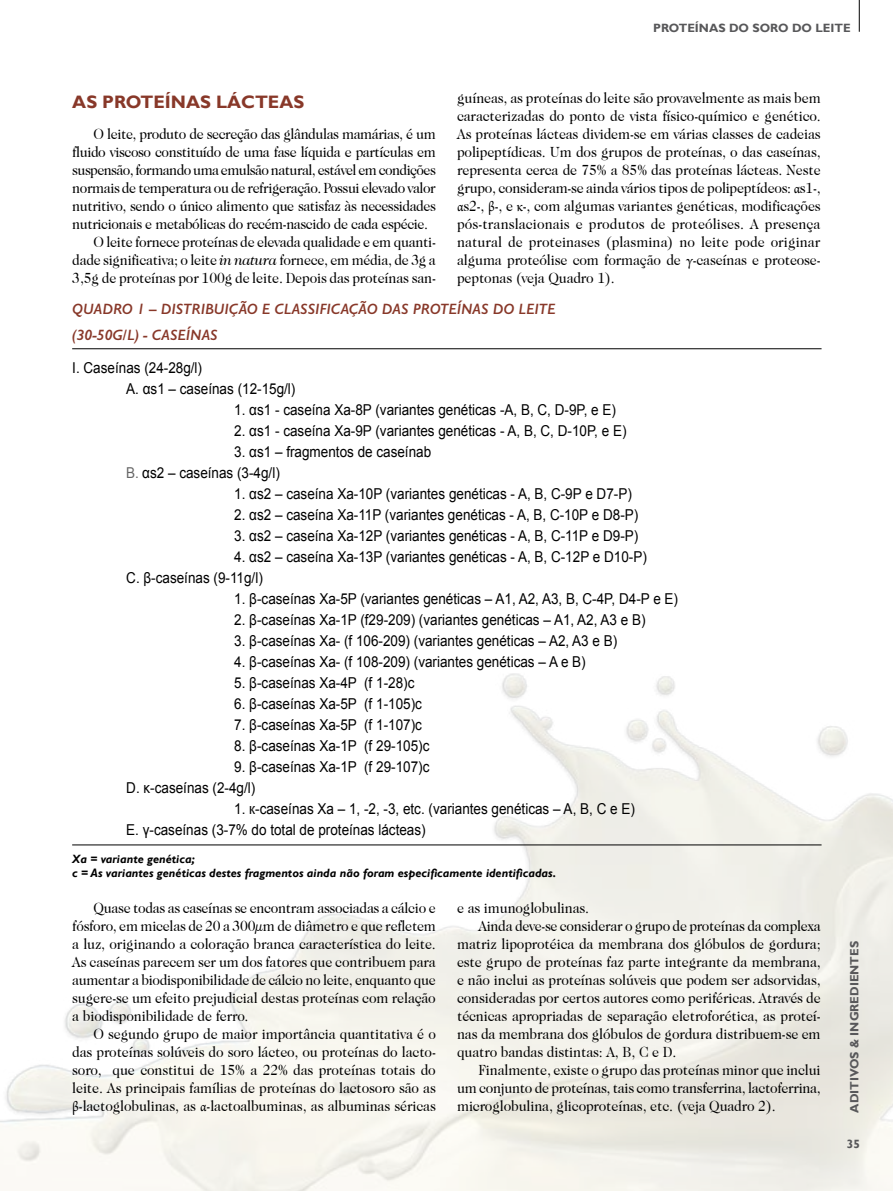
<style>
.page{position:relative;width:893px;height:1191px;background:#fff}
.page>*{position:absolute;margin:0;border:0;box-sizing:border-box;transform-origin:0 0}
.capitulos{font:700 18px "Gill Sans";color:#883829}
.texto{font:15px/18px "Caslon 224 IT Cby BT";letter-spacing:-.01em;color:#000;text-align:justify;scale:.93 1}
.texto_tabela{font:15px "Arial";color:#000;scale:.9 1}
.capitulos-2{font:italic 600 15px "Gill Sans";color:#883829}
.legenda{font:italic 700 12px "Gill Sans";color:#000}
.t1{font:700 12px "Gill Sans";color:#58585a}
.s1{font-family:"Arno Pro"}
.s2{font-family:"ITC Caslon 224";font-style:italic}
.s3{color:#666}
</style>
<div class="page">
<hr style="left:73px;top:348px;width:748px;height:1px;background:#000">
<hr style="left:73px;top:844px;width:748px;height:1px;background:#000">
<hr style="left:859px;top:0;width:1px;height:32px;background:#000">
<p class="t1" style="left:653px;top:20px;width:199px">PROTEÍNAS DO SORO DO LEITE</p>
<p class="texto" style="left:457px;top:89px;width:392px">guíneas, as proteínas do leite são provavelmente as mais bem caracterizadas do ponto de vista físico-químico e genético.<br>As proteínas lácteas dividem-se em várias classes de cadeias polipeptídicas. Um dos grupos de proteínas, o das caseínas, representa cerca de 75% a 85% das proteínas lácteas. Neste grupo, consideram-se ainda vários tipos de polipeptídeos: <span class="s1">α</span>s1-, <span class="s1">α</span>s2-, <span class="s1">β</span>-, e <span class="s1">κ</span>-, com algumas variantes genéticas, modificações pós-translacionais e produtos de proteólises. A presença natural de proteinases (plasmina) no leite pode originar alguma proteólise com formação de <span class="s1">γ</span>-caseínas e proteose&shy;peptonas (veja Quadro 1).</p>
<p class="capitulos" style="left:72px;top:92px;width:234px">AS PROTEÍNAS LÁCTEAS</p>
<p class="texto" style="left:72px;top:125px;width:392px;text-indent:21px">O leite, produto de secreção das glândulas mamárias, é um fluido viscoso constituído de uma fase líquida e partículas em suspensão, formando uma emulsão natural, estável em condições normais de temperatura ou de refrigeração. Possui elevado valor nutritivo, sendo o único alimento que satisfaz às necessidades nutricionais e metabólicas do recém-nascido de cada espécie.</p>
<p class="texto" style="left:72px;top:233px;width:392px;text-indent:21px">O leite fornece proteínas de elevada qualidade e em quanti&shy;dade significativa; o leite <span class="s2">in natura</span> fornece, em média, de 3g a 3,5g de proteínas por 100g de leite. Depois das proteínas san-</p>
<p class="capitulos-2" style="left:72px;top:299px;width:485px">QUADRO 1 – DISTRIBUIÇÃO E CLASSIFICAÇÃO DAS PROTEÍNAS DO LEITE</p>
<p class="capitulos-2" style="left:72px;top:325px;width:147px">(30-50G/L) - CASEÍNAS</p>
<p class="texto_tabela" style="left:72px;top:358px;width:146px">I. Caseínas (24-28g/l)</p>
<p class="texto_tabela" style="left:126px;top:379px;width:189px">A. αs1 – caseínas (12-15g/l)</p>
<p class="texto_tabela" style="left:234px;top:400px;width:426px">1. αs1 - caseína Xa-8P (variantes genéticas -A, B, C, D-9P, e E)</p>
<p class="texto_tabela" style="left:234px;top:421px;width:437px">2. αs1 - caseína Xa-9P (variantes genéticas - A, B, C, D-10P, e E)</p>
<p class="texto_tabela" style="left:234px;top:442px;width:220px">3. αs1 – fragmentos de caseínab</p>
<p class="texto_tabela" style="left:126px;top:463px;width:172px"><span class="s3">B.</span> αs2 – caseínas (3-4g/l)</p>
<p class="texto_tabela" style="left:234px;top:484px;width:443px">1. αs2 – caseína Xa-10P (variantes genéticas - A, B, C-9P e D7-P)</p>
<p class="texto_tabela" style="left:234px;top:505px;width:450px">2. αs2 – caseína Xa-11P (variantes genéticas - A, B, C-10P e D8-P)</p>
<p class="texto_tabela" style="left:234px;top:526px;width:450px">3. αs2 – caseína Xa-12P (variantes genéticas - A, B, C-11P e D9-P)</p>
<p class="texto_tabela" style="left:234px;top:547px;width:460px">4. αs2 – caseína Xa-13P (variantes genéticas - A, B, C-12P e D10-P)</p>
<p class="texto_tabela" style="left:126px;top:568px;width:153px">C. β-caseínas (9-11g/l)</p>
<p class="texto_tabela" style="left:234px;top:589px;width:495px">1. β-caseínas Xa-5P (variantes genéticas – A1, A2, A3, B, C-4P, D4-P e E)</p>
<p class="texto_tabela" style="left:234px;top:610px;width:458px">2. β-caseínas Xa-1P (f29-209) (variantes genéticas – A1, A2, A3 e B)</p>
<p class="texto_tabela" style="left:234px;top:631px;width:427px">3. β-caseínas Xa- (f 106-209) (variantes genéticas – A2, A3 e B)</p>
<p class="texto_tabela" style="left:234px;top:652px;width:392px">4. β-caseínas Xa- (f 108-209) (variantes genéticas – A e B)</p>
<p class="texto_tabela" style="left:234px;top:673px;width:202px">5. β-caseínas Xa-4P (f 1-28)c</p>
<p class="texto_tabela" style="left:234px;top:694px;width:210px">6. β-caseínas Xa-5P (f 1-105)c</p>
<p class="texto_tabela" style="left:234px;top:715px;width:210px">7. β-caseínas Xa-5P (f 1-107)c</p>
<p class="texto_tabela" style="left:234px;top:736px;width:218px">8. β-caseínas Xa-1P (f 29-105)c</p>
<p class="texto_tabela" style="left:234px;top:757px;width:218px">9. β-caseínas Xa-1P (f 29-107)c</p>
<p class="texto_tabela" style="left:126px;top:778px;width:145px">D. κ-caseínas (2-4g/l)</p>
<p class="texto_tabela" style="left:234px;top:799px;width:447px">1. к-caseínas Xa – 1, -2, -3, etc. (variantes genéticas – A, B, C e E)</p>
<p class="texto_tabela" style="left:126px;top:820px;width:334px">E. γ-caseínas (3-7% do total de proteínas lácteas)</p>
<p class="legenda" style="left:72px;top:851px;width:124px">Xa = variante genética;</p>
<p class="legenda" style="left:72px;top:866px;width:485px">c = As variantes genéticas destes fragmentos ainda não foram especificamente identificadas.</p>
<p class="texto" style="left:72px;top:899px;width:392px;text-indent:21px">Quase todas as caseínas se encontram associadas a cálcio e fósforo, em micelas de 20 a 300μm de diâmetro e que refletem a luz, originando a coloração branca característica do leite.<br>As caseínas parecem ser um dos fatores que contribuem para aumentar a biodisponibilidade de cálcio no leite, enquanto que sugere-se um efeito prejudicial destas proteínas com relação a biodisponibilidade de ferro.</p>
<p class="texto" style="left:72px;top:1025px;width:392px;text-indent:21px">O segundo grupo de maior importância quantitativa é o das proteínas solúveis do soro lácteo, ou proteínas do lacto&shy;soro, que constitui de 15% a 22% das proteínas totais do leite. As principais famílias de proteínas do lactosoro são as <span class="s1">β</span>-lactoglobulinas, as <span class="s1">α</span>-lactoalbuminas, as albuminas séricas</p>
<p class="texto" style="left:457px;top:899px;width:144px">e as imunoglobulinas.</p>
<p class="texto" style="left:457px;top:917px;width:393px;text-indent:21px">Ainda deve-se considerar o grupo de proteínas da complexa matriz lipoprotéica da membrana dos glóbulos de gordura; este grupo de proteínas faz parte integrante da membrana, e não inclui as proteínas solúveis que podem ser adsorvidas, consideradas por certos autores como periféricas. Através de técnicas apropriadas de separação eletroforética, as proteí&shy;nas da membrana dos glóbulos de gordura distribuem-se em quatro bandas distintas: A, B, C e D.</p>
<p class="texto" style="left:457px;top:1061px;width:393px;text-indent:21px">Finalmente, existe o grupo das proteínas minor que inclui um conjunto de proteínas, tais como transferrina, lactoferrina, microglobulina, glicoproteínas, etc. (veja Quadro 2).</p>
<p class="t1" style="left:847px;top:1112px;width:173px;rotate:-90deg">ADITIVOS &amp; INGREDIENTES</p>
<p class="t1" style="left:847px;top:1136px;width:15px">35</p>
</div>
